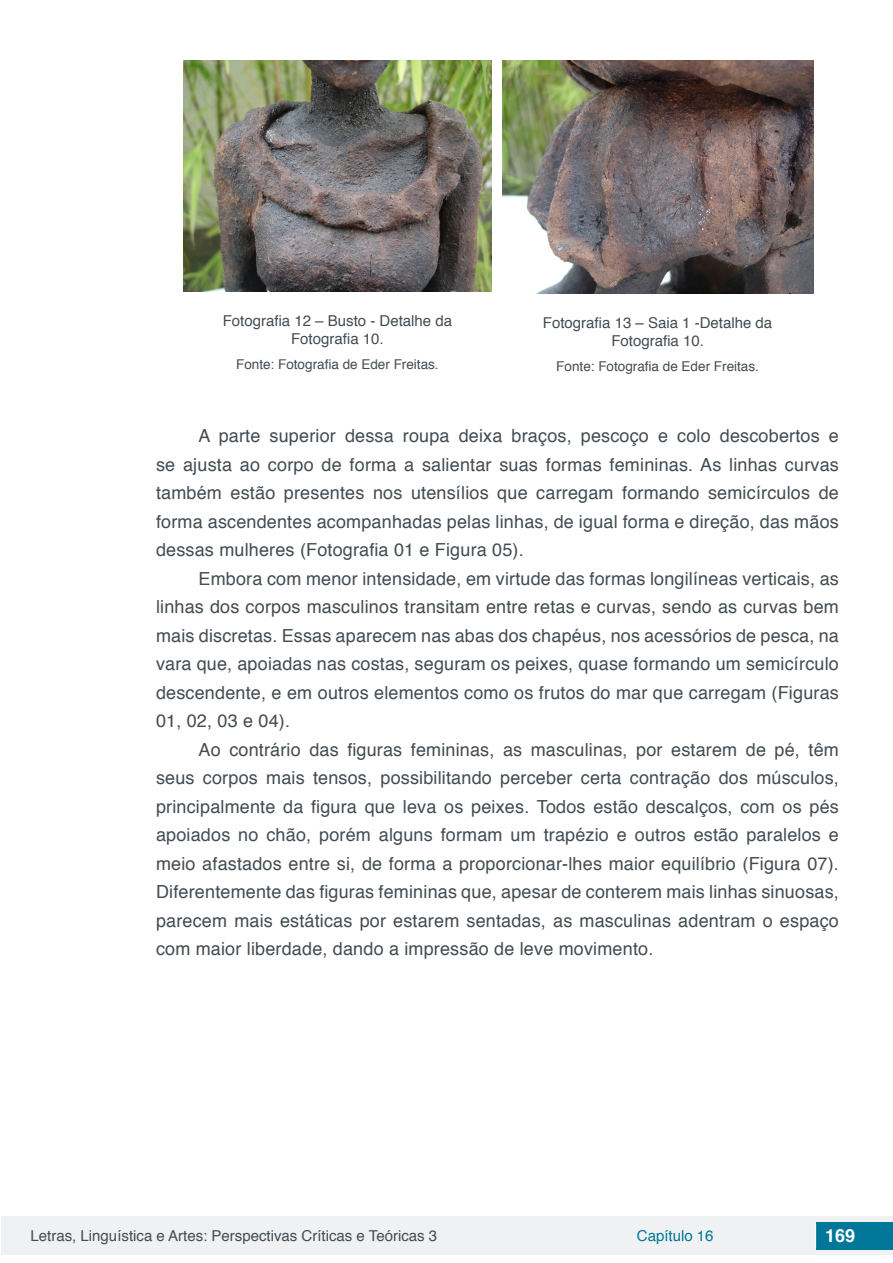
<style>
.page{position:relative;width:893px;height:1263px;background:#fff}
.page>*{position:absolute;margin:0;border:0;box-sizing:border-box;transform-origin:0 0}
.txt{font:18px/28.5px "Helvetica";letter-spacing:.01em;color:#434c52;text-align:justify}
.t1{font:700 18px "Helvetica";color:#fff}
.info_tab_gra_imag{font:15px/18px "Helvetica";color:#434c52;text-align:center}
.t2{font:15px "Helvetica";color:#007699}
.fonte_tab_gra_imag{font:13.5px "Helvetica";color:#434c52}
</style>
<div class="page">
<div style="left:1px;top:1216px;width:891px;height:38px;background:#f0f1f2"></div>
<div style="left:816px;top:1222px;width:77px;height:27px;background:#007699"></div>
<svg style="left:815px;top:1224px;width:1px;height:24px"></svg>
<img style="left:183px;top:60px;width:309px;height:231px">
<img style="left:502px;top:60px;width:311px;height:233px">
<p class="info_tab_gra_imag" style="left:223px;top:313px;width:231px">Fotografia 12 – Busto - Detalhe da<br>Fotografia 10.</p>
<p class="fonte_tab_gra_imag" style="left:236px;top:354px;width:204px">Fonte: Fotografia de Eder Freitas.</p>
<p class="info_tab_gra_imag" style="left:543px;top:314px;width:231px">Fotografia 13 – Saia 1 -Detalhe da<br>Fotografia 10.</p>
<p class="fonte_tab_gra_imag" style="left:556px;top:356px;width:204px">Fonte: Fotografia de Eder Freitas.</p>
<p class="txt" style="left:156px;top:422px;width:684px;text-indent:43px">A parte superior dessa roupa deixa braços, pescoço e colo descobertos e se ajusta ao corpo de forma a salientar suas formas femininas. As linhas curvas também estão presentes nos utensílios que carregam formando semicírculos de forma ascendentes acompanhadas pelas linhas, de igual forma e direção, das mãos dessas mulheres (Fotografia 01 e Figura 05).</p>
<p class="txt" style="left:156px;top:565px;width:684px;text-indent:43px">Embora com menor intensidade, em virtude das formas longilíneas verticais, as linhas dos corpos masculinos transitam entre retas e curvas, sendo as curvas bem mais discretas. Essas aparecem nas abas dos chapéus, nos acessórios de pesca, na vara que, apoiadas nas costas, seguram os peixes, quase formando um semicírculo descendente, e em outros elementos como os frutos do mar que carregam (Figuras 01, 02, 03 e 04).</p>
<p class="txt" style="left:156px;top:736px;width:684px;text-indent:43px">Ao contrário das figuras femininas, as masculinas, por estarem de pé, têm seus corpos mais tensos, possibilitando perceber certa contração dos músculos, principalmente da figura que leva os peixes. Todos estão descalços, com os pés apoiados no chão, porém alguns formam um trapézio e outros estão paralelos e meio afastados entre si, de forma a proporcionar-lhes maior equilíbrio (Figura 07).<br>Diferentemente das figuras femininas que, apesar de conterem mais linhas sinuosas, parecem mais estáticas por estarem sentadas, as masculinas adentram o espaço com maior liberdade, dando a impressão de leve movimento.</p>
<p class="info_tab_gra_imag" style="left:31px;top:1227px;width:408px">Letras, Linguística e Artes: Perspectivas Críticas e Teóricas 3</p>
<p class="t2" style="left:637px;top:1224px;width:78px">Capítulo 16</p>
<p class="t1" style="left:825px;top:1221px;width:32px">169</p>
</div>
